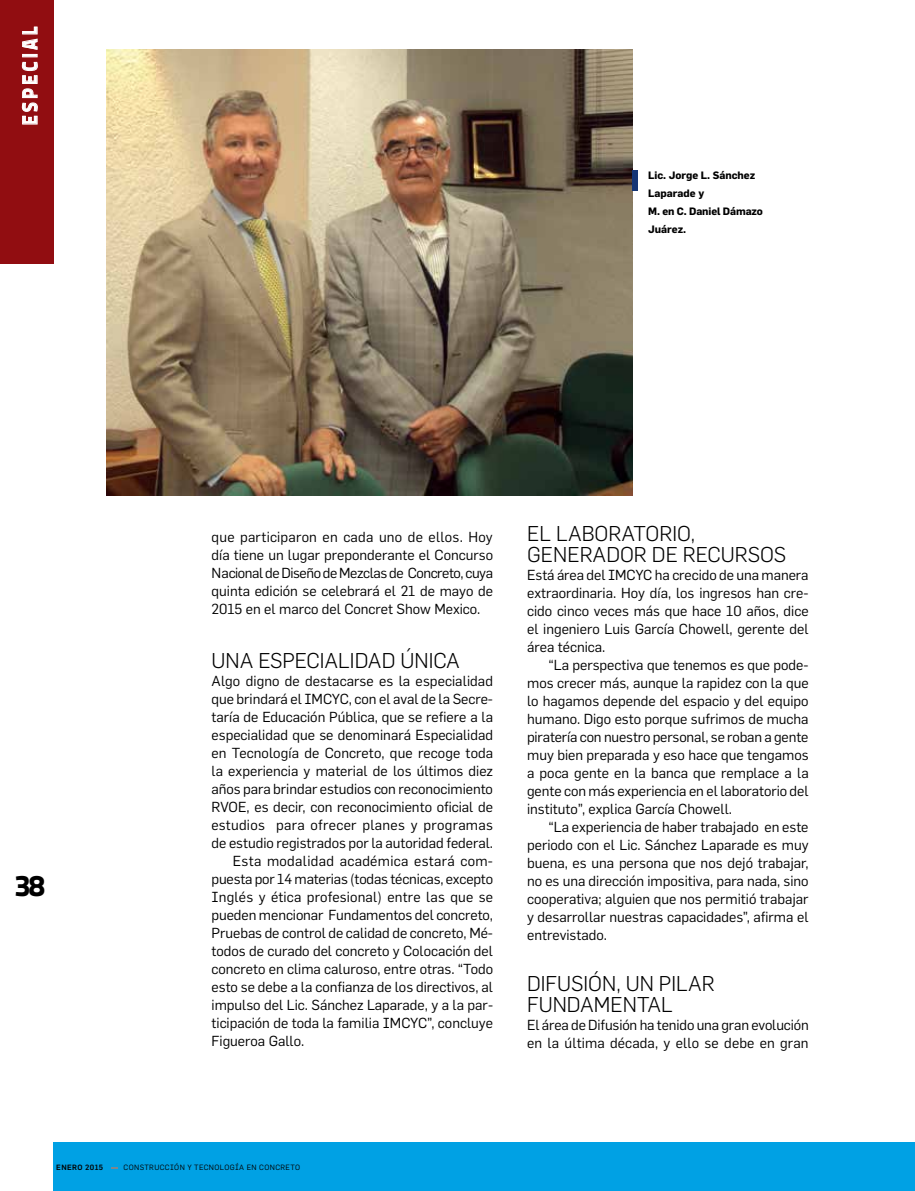
<style>
.page{position:relative;width:915px;height:1191px;background:#fff}
.page>*{position:absolute;margin:0;border:0;box-sizing:border-box;transform-origin:0 0}
.t1{font:800 30px "Titillium Text 22 L";color:#000}
.t2{font:300 21px/21px "Flama";color:#000}
.t3{font:800 21px "Titillium Text 22 L";letter-spacing:.2em;color:#fff;scale:.85 1}
.t4{font:14.25px/18px "Flama";color:#000;text-align:justify}
.t5{font:14.25px "Flama";letter-spacing:.02em;color:#000}
.t6{font:700 10.5px/18px "Flama";color:#000}
.t7{font:7.5px "Flama";letter-spacing:.05em;color:#000}
.t8{font:500 7.5px "Flama";letter-spacing:.05em;color:#000}
</style>
<div class="page">
<div style="left:53px;top:1142px;width:861px;height:49px;background:#00a1e4"></div>
<div style="left:0;top:0;width:53px;height:263px;background:#910d11"></div>
<svg style="left:22px;top:62px;width:16px;height:63px"></svg>
<div style="left:22px;top:54px;width:15px;height:3px;border:1px solid #fff"></div>
<svg style="left:22px;top:26px;width:16px;height:24px"></svg>
<svg style="left:111px;top:1167px;width:7px;height:2px"></svg>
<img style="left:106px;top:49px;width:526px;height:447px">
<div style="left:632px;top:170px;width:5px;height:20px;background:#143575"></div>
<h2 class="t3" style="left:13px;top:125px;width:118px;rotate:-90deg">ESPECIAL</h2>
<p class="t6" style="left:648px;top:165px;width:116px">Lic. Jorge L. Sánchez<br>Laparade y<br>M. en C. Daniel Dámazo<br>Juárez.</p>
<h1 class="t1" style="left:14px;top:862px;width:32px">38</h1>
<p class="t4" style="left:211px;top:528px;width:283px">que participaron en cada uno de ellos. Hoy día tiene un lugar preponderante el Concurso Nacional de Diseño de Mezclas de Concreto, cuya quinta edición se celebrará el 21 de mayo de 2015 en el marco del Concret Show Mexico.</p>
<h2 class="t2" style="left:211px;top:649px;width:250px">UNA ESPECIALIDAD ÚNICA</h2>
<p class="t4" style="left:211px;top:672px;width:283px">Algo digno de destacarse es la especialidad</p>
<p class="t4" style="left:211px;top:690px;width:283px">que brindará el IMCYC, con el aval de la Secre-</p>
<p class="t4" style="left:211px;top:708px;width:283px">taría de Educación Pública, que se refiere a la</p>
<p class="t4" style="left:211px;top:726px;width:283px">especialidad que se denominará Especialidad</p>
<p class="t4" style="left:211px;top:744px;width:283px">en Tecnología de Concreto, que recoge toda</p>
<p class="t4" style="left:211px;top:762px;width:283px">la experiencia y material de los últimos diez</p>
<p class="t4" style="left:211px;top:780px;width:283px">años para brindar estudios con reconocimiento</p>
<p class="t4" style="left:211px;top:798px;width:283px">RVOE, es decir, con reconocimiento oficial de</p>
<p class="t5" style="left:211px;top:817px;width:283px">estudios para ofrecer planes y programas</p>
<p class="t4" style="left:211px;top:834px;width:283px">de estudio registrados por la autoridad federal.</p>
<p class="t5" style="left:233px;top:853px;width:262px">Esta modalidad académica estará com-</p>
<p class="t4" style="left:211px;top:870px;width:283px">puesta por 14 materias (todas técnicas, excepto</p>
<p class="t4" style="left:211px;top:888px;width:283px">Inglés y ética profesional) entre las que se</p>
<p class="t4" style="left:211px;top:906px;width:283px">pueden mencionar Fundamentos del concreto,</p>
<p class="t4" style="left:211px;top:924px;width:283px">Pruebas de control de calidad de concreto, Mé-</p>
<p class="t4" style="left:211px;top:942px;width:283px">todos de curado del concreto y Colocación del</p>
<p class="t4" style="left:211px;top:960px;width:283px">concreto en clima caluroso, entre otras. “Todo</p>
<p class="t4" style="left:211px;top:978px;width:283px">esto se debe a la confianza de los directivos, al</p>
<p class="t4" style="left:211px;top:996px;width:283px">impulso del Lic. Sánchez Laparade, y a la par-</p>
<p class="t4" style="left:211px;top:1014px;width:283px">ticipación de toda la familia IMCYC”, concluye</p>
<p class="t4" style="left:211px;top:1032px;width:94px">Figueroa Gallo.</p>
<h2 class="t2" style="left:527px;top:522px;width:260px">EL LABORATORIO,<br>GENERADOR DE RECURSOS</h2>
<p class="t4" style="left:527px;top:566px;width:283px">Está área del IMCYC ha crecido de una manera extraordinaria. Hoy día, los ingresos han cre&shy;cido cinco veces más que hace 10 años, dice el ingeniero Luis García Chowell, gerente del área técnica.</p>
<p class="t4" style="left:527px;top:656px;width:283px;text-indent:21px">“La perspectiva que tenemos es que pode&shy;mos crecer más, aunque la rapidez con la que lo hagamos depende del espacio y del equipo humano. Digo esto porque sufrimos de mucha piratería con nuestro personal, se roban a gente muy bien preparada y eso hace que tengamos a poca gente en la banca que remplace a la gente con más experiencia en el laboratorio del instituto”, explica García Chowell.</p>
<p class="t4" style="left:527px;top:818px;width:283px;text-indent:21px">“La experiencia de haber trabajado en este periodo con el Lic. Sánchez Laparade es muy buena, es una persona que nos dejó trabajar, no es una dirección impositiva, para nada, sino cooperativa; alguien que nos permitió trabajar y desarrollar nuestras capacidades”, afirma el entrevistado.</p>
<h2 class="t2" style="left:527px;top:972px;width:189px">DIFUSIÓN, UN PILAR<br>FUNDAMENTAL</h2>
<p class="t4" style="left:527px;top:1016px;width:283px">El área de Difusión ha tenido una gran evolución en la última década, y ello se debe en gran</p>
<p class="t8" style="left:56px;top:1161px;width:49px">MARZO 2015</p>
<p class="t7" style="left:125px;top:1162px;width:178px">CONSTRUCCIÓN Y TECNOLOGÍA EN CONCRETO</p>
<p class="t8" style="left:56px;top:1161px;width:48px">ENERO 2015</p>
<p class="t7" style="left:124px;top:1162px;width:178px">CONSTRUCCIÓN Y TECNOLOGÍA EN CONCRETO</p>
</div>
